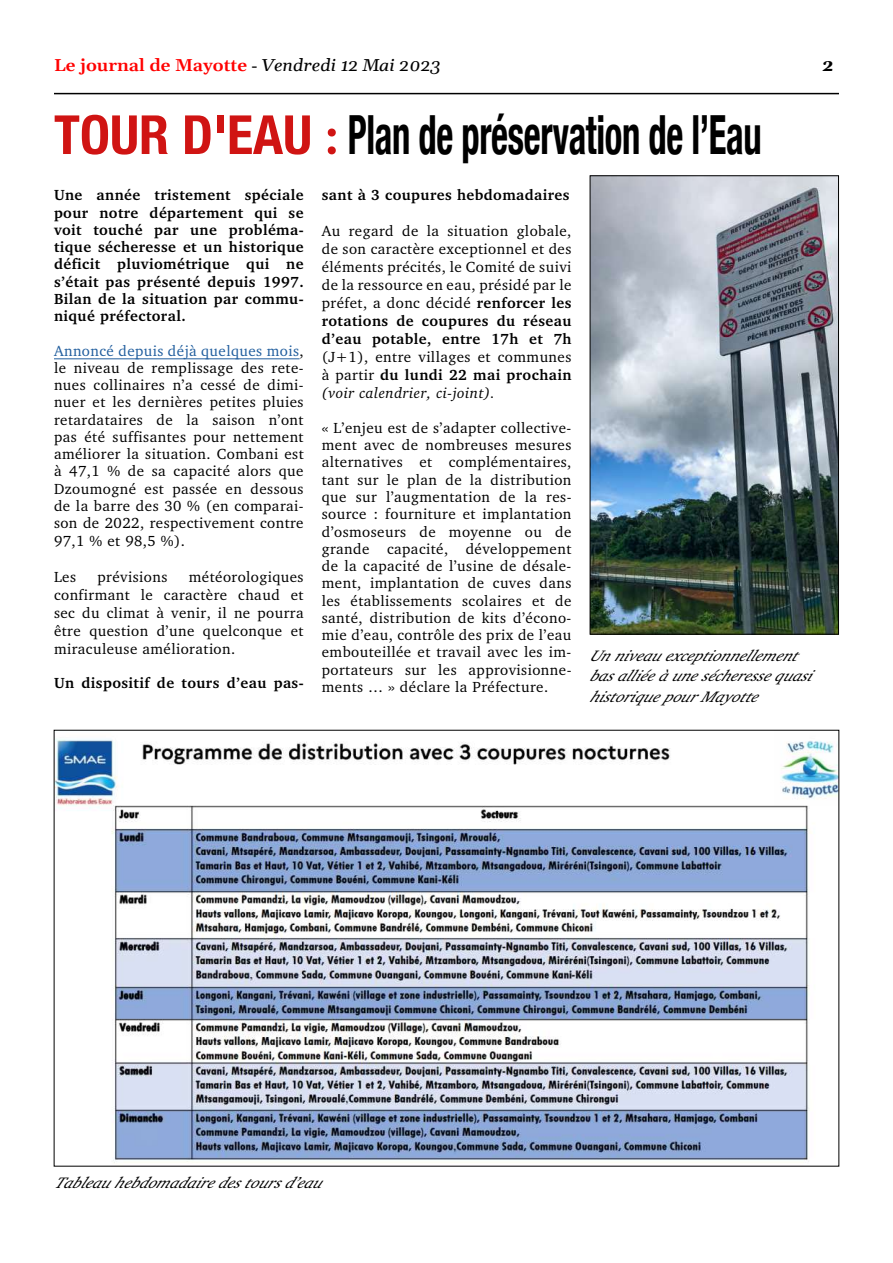
<style>
.page{position:relative;width:893px;height:1263px;background:#fff}
.page>*{position:absolute;margin:0;border:0;box-sizing:border-box;transform-origin:0 0}
.t1{font:700 condensed 54px "Helvetica Neue";letter-spacing:-.01em;color:#000;scale:.68 1}
.t2{font:600 16.95px "Gelasio";color:#f00;scale:1.06 1}
.t3{font:italic 700 16.95px "Gelasio";color:#000;scale:1.06 1}
.t4{font:italic 15.45px/20.7px "Charter";color:#000;scale:1.06 1}
.t5{font:15px/17.2px "Charter";letter-spacing:.03em;color:#000;text-align:justify}
.t6{font:700 15px/17.2px "Charter";letter-spacing:.03em;color:#000;text-align:justify}
.s1{font-family:"Times New Roman";font-weight:400;color:#000}
.s2{font-weight:400;font-style:italic;color:#000}
.s3{color:#d01413}
.s4{font-family:"Carlito";font-stretch:normal;color:#d01413}
.s5{color:#215e9e}
.s6{font-weight:700}
.s7{font-style:italic}
</style>
<div class="page">
<hr style="left:54px;top:93px;width:785px;height:1px;background:#000">
<hr style="left:54px;top:358px;width:245px;height:1px;background:#215e9e">
<img style="left:56px;top:739px;width:781px;height:424px">
<img style="left:592px;top:177px;width:245px;height:456px">
<div style="left:590px;top:175px;width:249px;height:460px;border:1px solid #000"></div>
<p class="t2" style="left:54px;top:58px;width:366px">Le journal de Mayotte <span class="s1">-</span> <span class="s2">Vendredi 12 Mai 2023</span></p>
<p class="t3" style="left:822px;top:58px;width:12px">2</p>
<h1 class="t1" style="left:54px;top:102px;width:1042px"><span class="s3">tour d'eau</span> <span class="s4">:</span> Plan de préservation de l’Eau</h1>
<p class="t6" style="left:54px;top:187px;width:251px">Une année tristement spéciale pour notre département qui se voit touché par une probléma&shy;tique sécheresse et un historique déficit pluviométrique qui ne s’était pas présenté depuis 1997.<br>Bilan de la situation par commu&shy;niqué préfectoral.</p>
<p class="t5" style="left:54px;top:342px;width:251px"><span class="s5">Annoncé depuis déjà quelques mois</span>, le niveau de remplissage des rete&shy;nues collinaires n’a cessé de dimi&shy;nuer et les dernières petites pluies retardataires de la saison n’ont pas été suffisantes pour nettement améliorer la situation. Combani est à 47,1 % de sa capacité alors que Dzoumogné est passée en dessous de la barre des 30 % (en comparai&shy;son de 2022, respectivement contre 97,1 % et 98,5 %).</p>
<p class="t5" style="left:54px;top:567px;width:24px">Les</p>
<p class="t5" style="left:98px;top:567px;width:71px">prévisions</p>
<p class="t6" style="left:322px;top:187px;width:249px">sant à 3 coupures hebdomadaires</p>
<p class="t5" style="left:322px;top:222px;width:251px;line-height:18px">Au regard de la situation globale, de son caractère exceptionnel et des éléments précités, le Comité de suivi de la ressource en eau, présidé par le préfet, a donc décidé <span class="s6">renforcer les rotations de coupures du réseau d’eau potable, entre 17h et 7h</span></p>
<p class="t5" style="left:322px;top:348px;width:251px;line-height:18px">(J+1), entre villages et communes à partir <span class="s6">du lundi 22 mai prochain </span><span class="s7">(voir calendrier, ci-joint).</span></p>
<p class="t5" style="left:322px;top:419px;width:251px">« L’enjeu est de s’adapter collective&shy;ment avec de nombreuses mesures alternatives et complémentaires, tant sur le plan de la distribution que sur l’augmentation de la res&shy;source : fourniture et implantation d’osmoseurs de moyenne ou de grande capacité, développement de la capacité de l’usine de désale&shy;ment, implantation de cuves dans les établissements scolaires et de santé, distribution de kits d’écono&shy;mie d’eau, contrôle des prix de l’eau embouteillée et travail avec les im&shy;portateurs sur les approvisionne&shy;ments … » déclare la Préfecture.</p>
<p class="t5" style="left:54px;top:567px;width:251px;line-height:18px;text-indent:135px">météorologiques confirmant le caractère chaud et sec du climat à venir, il ne pourra être question d’une quelconque et miraculeuse amélioration.</p>
<p class="t6" style="left:54px;top:674px;width:251px">Un dispositif de tours d’eau pas-</p>
<p class="t4" style="left:589px;top:645px;width:219px">Unniveauexceptionnellement basalliéeàunesécheressequasi historiquepourMayotte</p>
<p class="t4" style="left:54px;top:1172px;width:261px">Tableauhebdomadairedestoursd’eau</p>
</div>
